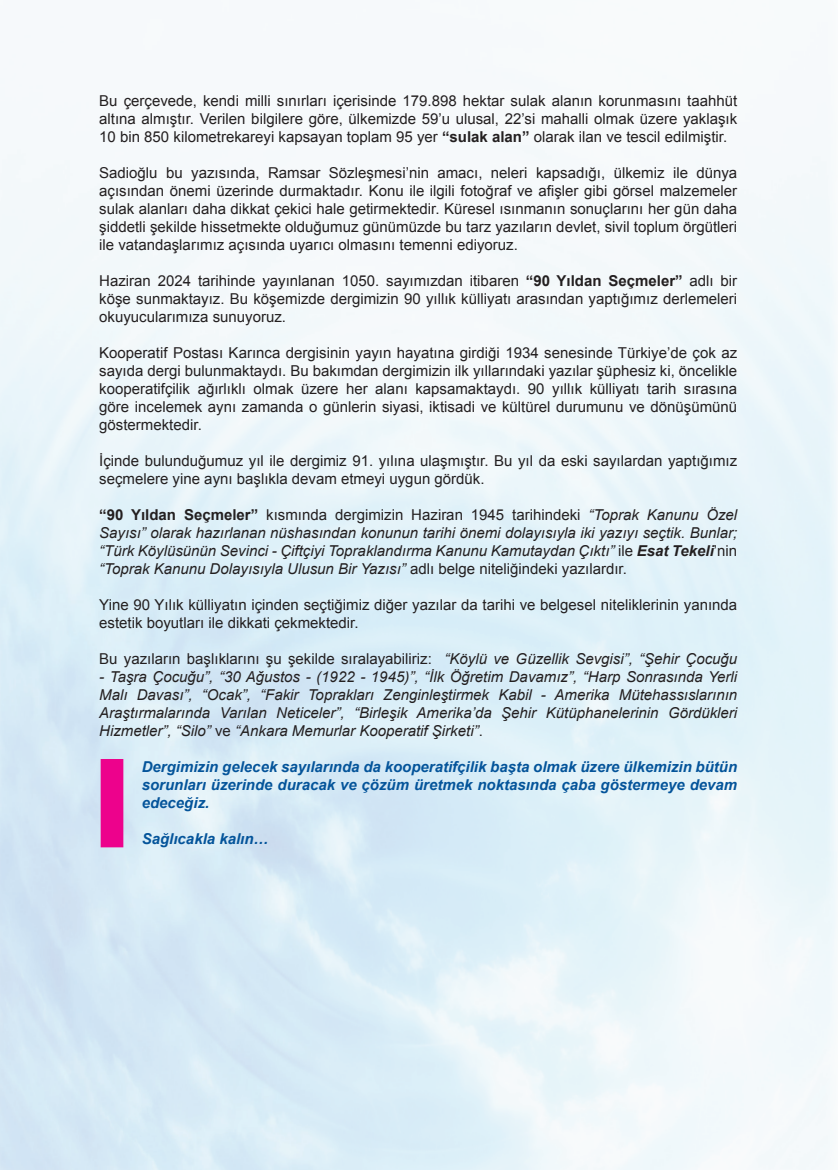
<style>
.page{position:relative;width:838px;height:1170px;background:#fff}
.page>*{position:absolute;margin:0;border:0;box-sizing:border-box;transform-origin:0 0}
.t1{font:15px/18px "Arial";color:#231f20;text-align:justify}
.t2{font:italic 15px/18px "Arial";color:#231f20;text-align:justify}
.t3{font:italic 700 15px/18px "Arial";color:#04549a;text-align:justify}
.s1{font-weight:700}
.s2{font-weight:700;font-style:normal}
.s3{font-style:normal}
.s4{font-style:italic}
</style>
<div class="page">
<div style="left:101px;top:759px;width:22px;height:88px;background:#ed028c"></div>
<p class="t1" style="left:99px;top:91px;width:639px">Bu çerçevede, kendi milli sınırları içerisinde 179.898 hektar sulak alanın korunmasını taahhüt altına almıştır. Verilen bilgilere göre, ülkemizde 59’u ulusal, 22’si mahalli olmak üzere yaklaşık 10 bin 850 kilometrekareyi kapsayan toplam 95 yer <span class="s1">“sulak alan”</span> olarak ilan ve tescil edilmiştir.</p>
<p class="t1" style="left:99px;top:163px;width:639px">Sadioğlu bu yazısında, Ramsar Sözleşmesi’nin amacı, neleri kapsadığı, ülkemiz ile dünya açısından önemi üzerinde durmaktadır. Konu ile ilgili fotoğraf ve afişler gibi görsel malzemeler sulak alanları daha dikkat çekici hale getirmektedir. Küresel ısınmanın sonuçlarını her gün daha şiddetli şekilde hissetmekte olduğumuz günümüzde bu tarz yazıların devlet, sivil toplum örgütleri ile vatandaşlarımız açısında uyarıcı olmasını temenni ediyoruz.</p>
<p class="t1" style="left:99px;top:271px;width:639px">Haziran 2024 tarihinde yayınlanan 1050. sayımızdan itibaren <span class="s1">“90 Yıldan Seçmeler”</span> adlı bir köşe sunmaktayız. Bu köşemizde dergimizin 90 yıllık külliyatı arasından yaptığımız derlemeleri okuyucularımıza sunuyoruz.</p>
<p class="t1" style="left:99px;top:343px;width:639px">Kooperatif Postası Karınca dergisinin yayın hayatına girdiği 1934 senesinde Türkiye’de çok az sayıda dergi bulunmaktaydı. Bu bakımdan dergimizin ilk yıllarındaki yazılar şüphesiz ki, öncelikle kooperatifçilik ağırlıklı olmak üzere her alanı kapsamaktaydı. 90 yıllık külliyatı tarih sırasına göre incelemek aynı zamanda o günlerin siyasi, iktisadi ve kültürel durumunu ve dönüşümünü göstermektedir.</p>
<p class="t1" style="left:99px;top:451px;width:639px">İçinde bulunduğumuz yıl ile dergimiz 91. yılına ulaşmıştır. Bu yıl da eski sayılardan yaptığımız seçmelere yine aynı başlıkla devam etmeyi uygun gördük.</p>
<p class="t2" style="left:99px;top:505px;width:639px"><span class="s2">“90 Yıldan Seçmeler”</span> <span class="s3">kısmında dergimizin Haziran 1945 tarihindeki</span> “Toprak Kanunu Özel Sayısı” olarak hazırlanan nüshasından konunun tarihi önemi dolayısıyla iki yazıyı seçtik. Bunlar; “Türk Köylüsünün Sevinci - Çiftçiyi Topraklandırma Kanunu Kamutaydan Çıktı” <span class="s3">ile</span> <span class="s1">Esat Tekeli</span><span class="s3">’nin </span>“Toprak Kanunu Dolayısıyla Ulusun Bir Yazısı” <span class="s3">adlı belge niteliğindeki yazılardır.</span></p>
<p class="t1" style="left:99px;top:595px;width:639px">Yine 90 Yılık külliyatın içinden seçtiğimiz diğer yazılar da tarihi ve belgesel niteliklerinin yanında estetik boyutları ile dikkati çekmektedir.</p>
<p class="t1" style="left:99px;top:649px;width:639px">Bu yazıların başlıklarını şu şekilde sıralayabiliriz: <span class="s4">“Köylü ve Güzellik Sevgisi”, “Şehir Çocuğu</span></p>
<p class="t2" style="left:99px;top:667px;width:639px">- Taşra Çocuğu”, “30 Ağustos - (1922 - 1945)”, “İlk Öğretim Davamız”, “Harp Sonrasında Yerli Malı Davası”, “Ocak”, “Fakir Toprakları Zenginleştirmek Kabil - Amerika Mütehassıslarının Araştırmalarında Varılan Neticeler”, “Birleşik Amerika’da Şehir Kütüphanelerinin Gördükleri Hizmetler”, “Silo” <span class="s3">ve</span> “Ankara Memurlar Kooperatif Şirketi”<span class="s3">.</span></p>
<p class="t3" style="left:142px;top:758px;width:597px">Dergimizin gelecek sayılarında da kooperatifçilik başta olmak üzere ülkemizin bütün sorunları üzerinde duracak ve çözüm üretmek noktasında çaba göstermeye devam edeceğiz.</p>
<p class="t3" style="left:142px;top:830px;width:128px">Sağlıcakla kalın…</p>
</div>
